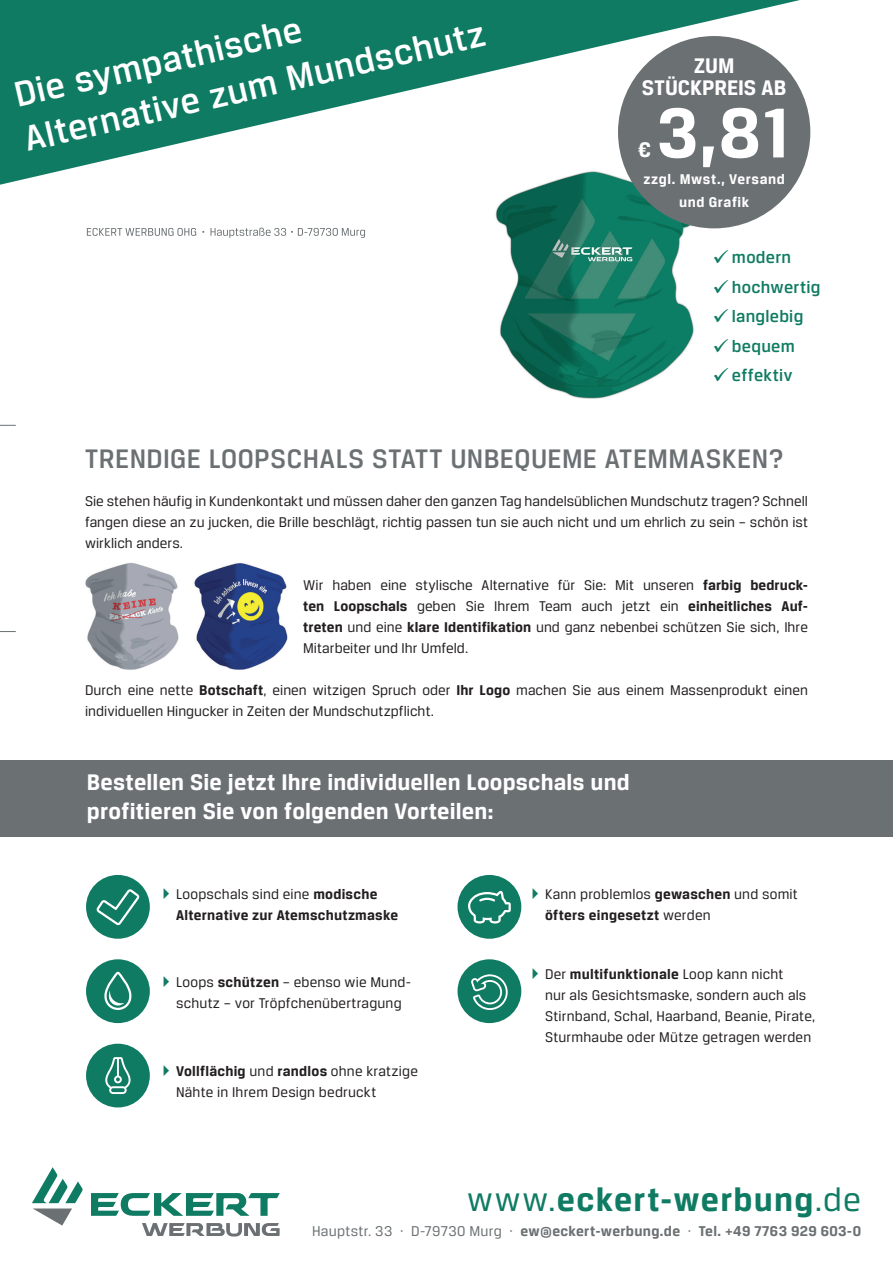
<style>
.page{position:relative;width:893px;height:1263px;background:#fff}
.page>*{position:absolute;margin:0;border:0;box-sizing:border-box;transform-origin:0 0}
.t1{font:700 75px "Breuer Text";color:#fff}
.t2{font:500 37.8px/45.3px "Breuer Text";color:#fff}
.t3{font:700 35.25px "Breuer Text";letter-spacing:.04em;color:#107b63}
.t4{font:500 28.5px "Breuer Text";letter-spacing:.015em;color:#6b7073}
.t5{font:700 24px/28.5px "Breuer Text";letter-spacing:.01em;color:#fff}
.t6{font:700 22.5px/22.5px "Breuer Text";letter-spacing:-.005em;color:#fff;text-align:center}
.t7{font:500 18px "Breuer Text";letter-spacing:.015em;color:#107b63}
.t8{font:700 15.15px "Breuer Text";letter-spacing:.025em;color:#6b7073}
.t9{font:15px/21px "Breuer Text";letter-spacing:.005em;color:#231f20}
.t10{font:700 15px/21px "Breuer Text";letter-spacing:.015em;color:#231f20}
.t11{font:700 15px/22.5px "Breuer Text";letter-spacing:.04em;color:#fff;text-align:center}
.s1{font-weight:700}
.s2{font-weight:400}
.s3{font-weight:400;font-size:15px}
</style>
<div class="page">
<div style="left:0;top:760px;width:893px;height:76px;background:#6b7073"></div>
<svg style="left:0;top:425px;width:16px;height:1px"></svg>
<svg style="left:0;top:631px;width:16px;height:1px"></svg>
<svg style="left:87px;top:228px;width:278px;height:10px"></svg>
<svg style="left:91px;top:1193px;width:189px;height:23px"></svg>
<svg style="left:142px;top:1223px;width:138px;height:13px"></svg>
<svg style="left:32px;top:1167px;width:51px;height:58px"></svg>
<svg style="left:0;top:0;width:800px;height:185px;fill:#107b63"></svg>
<img style="left:478px;top:158px;width:233px;height:241px">
<div style="left:618px;top:36px;width:192px;height:192px;background:#6b7073;border-radius:50%"></div>
<div style="left:86px;top:959px;width:64px;height:64px;background:#107b63;border-radius:50%"></div>
<svg style="left:104px;top:972px;width:27px;height:38px"></svg>
<div style="left:86px;top:875px;width:64px;height:64px;background:#107b63;border-radius:50%"></div>
<svg style="left:97px;top:889px;width:42px;height:36px"></svg>
<div style="left:457px;top:875px;width:64px;height:64px;background:#107b63;border-radius:50%"></div>
<svg style="left:468px;top:891px;width:43px;height:32px"></svg>
<div style="left:86px;top:1044px;width:64px;height:63px;background:#107b63;border-radius:50%"></div>
<div style="left:457px;top:959px;width:64px;height:64px;background:#107b63;border-radius:50%"></div>
<svg style="left:471px;top:974px;width:37px;height:36px"></svg>
<svg style="left:105px;top:1057px;width:26px;height:37px"></svg>
<img style="left:85px;top:562px;width:203px;height:108px">
<h2 class="t2" style="left:10px;top:72px;width:473px;rotate:-13deg">Die sympathische<br>Alternative zum Mundschutz</h2>
<h3 class="t6" style="left:642px;top:54px;width:146px">ZUM<br>STÜCKPREIS AB</h3>
<h1 class="t1" style="left:657px;top:90px;width:135px">3,81</h1>
<p class="t11" style="left:643px;top:168px;width:143px">zzgl. Mwst., Versand und Grafik</p>
<h3 class="t6" style="left:638px;top:138px;width:15px">€</h3>
<p class="t7" style="left:712px;top:247px;width:80px">✓modern</p>
<p class="t7" style="left:712px;top:277px;width:109px">✓hochwertig</p>
<p class="t7" style="left:712px;top:306px;width:92px">✓langlebig</p>
<p class="t7" style="left:712px;top:336px;width:84px">✓bequem</p>
<p class="t7" style="left:712px;top:365px;width:81px">✓effektiv</p>
<h3 class="t4" style="left:85px;top:443px;width:700px">TRENDIGE LOOPSCHALS STATT UNBEQUEME ATEMMASKEN?</h3>
<p class="t9" style="left:85px;top:491px;width:724px;text-align:justify">Sie stehen häufig in Kundenkontakt und müssen daher den ganzen Tag handelsüblichen Mundschutz tragen? Schnell fangen diese an zu jucken, die Brille beschlägt, richtig passen tun sie auch nicht und um ehrlich zu sein – schön ist wirklich anders.</p>
<p class="t9" style="left:303px;top:575px;width:506px;text-align:justify">Wir haben eine stylische Alternative für Sie: Mit unseren <span class="s1">farbig bedruck&shy;ten Loopschals</span> geben Sie Ihrem Team auch jetzt ein <span class="s1">einheitliches Auf&shy;treten</span> und eine <span class="s1">klare Identifikation</span> und ganz nebenbei schützen Sie sich, Ihre Mitarbeiter und Ihr Umfeld.</p>
<p class="t9" style="left:85px;top:680px;width:724px">Durch eine nette <span class="s1">Botschaft</span>, einen witzigen Spruch oder <span class="s1">Ihr Logo</span> machen Sie aus einem Massenprodukt einen individuellen Hingucker in Zeiten der Mundschutzpflicht.</p>
<h3 class="t5" style="left:87px;top:768px;width:544px">Bestellen Sie jetzt Ihre individuellen Loopschals und profitieren Sie von folgenden Vorteilen:</h3>
<p class="t10" style="left:176px;top:883px;width:224px"><span class="s2">Loopschals sind eine</span> modische<br>Alternative zur Atemschutzmaske</p>
<p class="t9" style="left:176px;top:971px;width:236px">Loops <span class="s1">schützen</span> – ebenso wie Mund&shy;schutz – vor Tröpfchenübertragung</p>
<p class="t9" style="left:176px;top:1060px;width:243px"><span class="s1">Vollflächig</span> und <span class="s1">randlos</span> ohne kratzige<br>Nähte in Ihrem Design bedruckt</p>
<p class="t9" style="left:545px;top:883px;width:254px">Kann problemlos <span class="s1">gewaschen</span> und somit <span class="s1">öfters eingesetzt</span> werden</p>
<p class="t9" style="left:545px;top:963px;width:272px">Der <span class="s1">multifunktionale</span> Loop kann nicht<br>nur als Gesichtsmaske, sondern auch als Stirnband, Schal, Haarband, Beanie, Pirate, Sturmhaube oder Mütze getragen werden</p>
<h3 class="t3" style="left:467px;top:1179px;width:395px"><span class="s2">www.</span>eckert-werbung<span class="s2">.de</span></h3>
<p class="t8" style="left:312px;top:1222px;width:550px"><span class="s2">Hauptstr. 33 · D-79730 Murg ·</span> ew@eckert-werbung.de <span class="s3">·</span> Tel. +49 7763 929 603-0</p>
</div>
